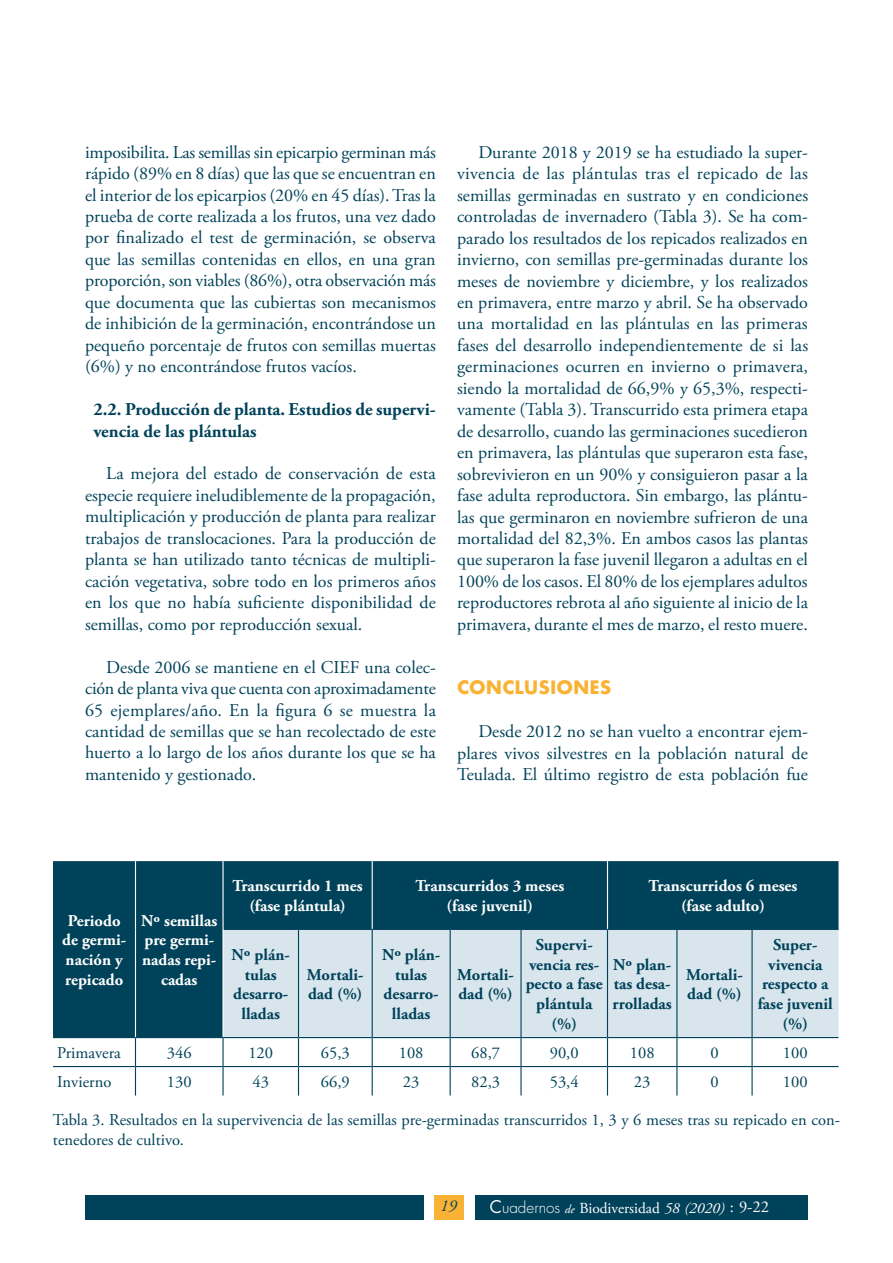
<style>
.page{position:relative;width:893px;height:1263px;background:#fff}
.page>*{position:absolute;margin:0;border:0;box-sizing:border-box;transform-origin:0 0}
.t1{font:18px/21.5px "Adobe Garamond Pro";color:#004259;text-align:justify}
.t2{font:700 18px/21.5px "Adobe Garamond Pro";color:#004259}
.t3{font:700 18px "Futura";color:#f9b234}
.t4{font:700 16.5px/19.8px "Adobe Garamond Pro";color:#004259;text-align:center}
.t5{font:16.5px/19.8px "Adobe Garamond Pro";color:#004259}
.t6{font:700 16.5px/19.8px "Adobe Garamond Pro";color:#fff;text-align:center}
.t7{font:italic 16.5px "Adobe Garamond Pro";color:#004259}
.t8{font:15.3px "Adobe Garamond Pro";color:#fff}
.s1{font-family:"Futura";font-size:17.1px}
.s2{font-family:"Futura";font-weight:300}
.s3{font-style:italic;font-size:12px}
.s4{font-style:italic}
.s5{font-size:16.5px}
</style>
<div class="page">
<div style="left:86px;top:1195px;width:338px;height:25px;background:#004259"></div>
<div style="left:475px;top:1195px;width:333px;height:25px;background:#004259"></div>
<div style="left:435px;top:1195px;width:29px;height:25px;background:#f9b234"></div>
<div style="left:53px;top:861px;width:785px;height:176px;background:#004259"></div>
<div style="left:224px;top:930px;width:614px;height:107px;background:#d8e5ed"></div>
<hr style="left:224px;top:929px;width:74px;height:1px;background:#004259">
<hr style="left:298px;top:929px;width:74px;height:1px;background:#004259">
<hr style="left:298px;top:930px;width:1px;height:107px;background:#004259">
<hr style="left:372px;top:929px;width:78px;height:1px;background:#004259">
<hr style="left:372px;top:930px;width:1px;height:107px;background:#004259">
<hr style="left:450px;top:929px;width:71px;height:1px;background:#004259">
<hr style="left:450px;top:930px;width:1px;height:107px;background:#004259">
<hr style="left:521px;top:929px;width:86px;height:1px;background:#004259">
<hr style="left:520px;top:930px;width:2px;height:107px;background:#004259">
<hr style="left:607px;top:929px;width:70px;height:1px;background:#004259">
<hr style="left:607px;top:930px;width:1px;height:107px;background:#004259">
<hr style="left:677px;top:929px;width:75px;height:1px;background:#004259">
<hr style="left:676px;top:930px;width:1px;height:107px;background:#004259">
<hr style="left:752px;top:929px;width:86px;height:1px;background:#004259">
<hr style="left:751px;top:930px;width:2px;height:107px;background:#004259">
<hr style="left:53px;top:1037px;width:82px;height:1px;background:#004259">
<hr style="left:135px;top:1037px;width:88px;height:1px;background:#004259">
<hr style="left:223px;top:1037px;width:75px;height:1px;background:#004259">
<hr style="left:222px;top:1038px;width:2px;height:28px;background:#004259">
<hr style="left:298px;top:1037px;width:74px;height:1px;background:#004259">
<hr style="left:372px;top:1037px;width:78px;height:1px;background:#004259">
<hr style="left:450px;top:1037px;width:71px;height:1px;background:#004259">
<hr style="left:521px;top:1037px;width:86px;height:1px;background:#004259">
<hr style="left:520px;top:1038px;width:2px;height:28px;background:#004259">
<hr style="left:607px;top:1037px;width:70px;height:1px;background:#004259">
<hr style="left:677px;top:1037px;width:75px;height:1px;background:#004259">
<hr style="left:752px;top:1037px;width:86px;height:1px;background:#004259">
<hr style="left:751px;top:1038px;width:2px;height:28px;background:#004259">
<hr style="left:53px;top:1066px;width:82px;height:1px;background:#004259">
<hr style="left:135px;top:1066px;width:88px;height:1px;background:#004259">
<svg style="left:135px;top:1038px;width:1px;height:57px"></svg>
<hr style="left:223px;top:1066px;width:75px;height:1px;background:#004259">
<hr style="left:222px;top:1067px;width:2px;height:28px;background:#004259">
<hr style="left:298px;top:1066px;width:74px;height:1px;background:#004259">
<svg style="left:298px;top:1038px;width:1px;height:57px"></svg>
<hr style="left:372px;top:1066px;width:78px;height:1px;background:#004259">
<svg style="left:372px;top:1038px;width:1px;height:57px"></svg>
<hr style="left:450px;top:1066px;width:71px;height:1px;background:#004259">
<svg style="left:450px;top:1038px;width:1px;height:57px"></svg>
<hr style="left:521px;top:1066px;width:86px;height:1px;background:#004259">
<hr style="left:520px;top:1067px;width:2px;height:28px;background:#004259">
<hr style="left:607px;top:1066px;width:70px;height:1px;background:#004259">
<svg style="left:607px;top:1038px;width:1px;height:57px"></svg>
<hr style="left:677px;top:1066px;width:75px;height:1px;background:#004259">
<svg style="left:676px;top:1038px;width:1px;height:57px"></svg>
<hr style="left:752px;top:1066px;width:86px;height:1px;background:#004259">
<hr style="left:751px;top:1067px;width:2px;height:28px;background:#004259">
<hr style="left:135px;top:861px;width:1px;height:68px;background:#fff">
<hr style="left:135px;top:929px;width:1px;height:108px;background:#fff">
<hr style="left:222px;top:929px;width:2px;height:108px;background:#fff">
<hr style="left:222px;top:861px;width:2px;height:68px;background:#fff">
<hr style="left:372px;top:861px;width:1px;height:68px;background:#fff">
<hr style="left:607px;top:861px;width:1px;height:68px;background:#fff">
<p class="t1" style="left:85px;top:142px;width:352px">imposibilita. Las semillas sin epicarpio germinan más rápido (89% en 8 días) que las que se encuentran en el interior de los epicarpios (20% en 45 días). Tras la prueba de corte realizada a los frutos, una vez dado por finalizado el test de germinación, se observa que las semillas contenidas en ellos, en una gran proporción, son viables (86%), otra observación más que documenta que las cubiertas son mecanismos de inhibición de la germinación, encontrándose un pequeño porcentaje de frutos con semillas muertas (6%) y no encontrándose frutos vacíos.</p>
<p class="t2" style="left:94px;top:399px;width:344px">2.2. Producción de planta. Estudios de supervi&shy;vencia de las plántulas</p>
<p class="t1" style="left:85px;top:464px;width:352px;text-indent:21px">La mejora del estado de conservación de esta especie requiere ineludiblemente de la propagación, multiplicación y producción de planta para realizar trabajos de translocaciones. Para la producción de planta se han utilizado tanto técnicas de multipli&shy;cación vegetativa, sobre todo en los primeros años en los que no había suficiente disponibilidad de semillas, como por reproducción sexual.</p>
<p class="t1" style="left:85px;top:657px;width:353px;text-indent:21px">Desde 2006 se mantiene en el CIEF una colec&shy;ción de planta viva que cuenta con aproximadamente 65 ejemplares/año. En la figura 6 se muestra la cantidad de semillas que se han recolectado de este huerto a lo largo de los años durante los que se ha mantenido y gestionado.</p>
<p class="t1" style="left:457px;top:142px;width:353px;text-indent:21px">Durante 2018 y 2019 se ha estudiado la super&shy;vivencia de las plántulas tras el repicado de las semillas germinadas en sustrato y en condiciones controladas de invernadero (Tabla 3). Se ha com&shy;parado los resultados de los repicados realizados en invierno, con semillas pre-germinadas durante los meses de noviembre y diciembre, y los realizados en primavera, entre marzo y abril. Se ha observado una mortalidad en las plántulas en las primeras fases del desarrollo independientemente de si las germinaciones ocurren en invierno o primavera, siendo la mortalidad de 66,9% y 65,3%, respecti&shy;vamente (Tabla 3). Transcurrido esta primera etapa de desarrollo, cuando las germinaciones sucedieron en primavera, las plántulas que superaron esta fase, sobrevivieron en un 90% y consiguieron pasar a la fase adulta reproductora. Sin embargo, las plántu&shy;las que germinaron en noviembre sufrieron de una mortalidad del 82,3%. En ambos casos las plantas que superaron la fase juvenil llegaron a adultas en el 100% de los casos. El 80% de los ejemplares adultos reproductores rebrota al año siguiente al inicio de la primavera, durante el mes de marzo, el resto muere.</p>
<p class="t3" style="left:457px;top:674px;width:156px">CONCLUSIONES</p>
<p class="t1" style="left:457px;top:721px;width:352px;text-indent:21px">Desde 2012 no se han vuelto a encontrar ejem&shy;plares vivos silvestres en la población natural de Teulada. El último registro de esta población fue</p>
<p class="t6" style="left:62px;top:911px;width:65px">Periodo de germi&shy;nación y repicado</p>
<p class="t6" style="left:141px;top:911px;width:78px">Nº semillas pre germi&shy;nadas repi&shy;cadas</p>
<p class="t6" style="left:233px;top:876px;width:132px">Transcurrido 1 mes (fase plántula)</p>
<p class="t6" style="left:415px;top:876px;width:150px">Transcurridos 3 meses (fase juvenil)</p>
<p class="t6" style="left:649px;top:876px;width:150px">Transcurridos 6 meses (fase adulto)</p>
<p class="t4" style="left:232px;top:945px;width:60px">Nº plán&shy;tulas desarro&shy;lladas</p>
<p class="t4" style="left:526px;top:935px;width:79px">Supervi&shy;vencia res&shy;pecto a fase plántula (%)</p>
<p class="t4" style="left:758px;top:935px;width:77px">Super&shy;vivencia respecto a fase juvenil (%)</p>
<p class="t4" style="left:382px;top:945px;width:60px">Nº plán&shy;tulas desarro&shy;lladas</p>
<p class="t4" style="left:613px;top:955px;width:61px;text-align:justify">Nº plan&shy;tas desa&shy;rrolladas</p>
<p class="t4" style="left:686px;top:965px;width:58px;text-align:left">Mortali&shy;dad (%)</p>
<p class="t4" style="left:307px;top:965px;width:58px;text-align:left">Mortali&shy;dad (%)</p>
<p class="t4" style="left:457px;top:965px;width:58px;text-align:left">Mortali&shy;dad (%)</p>
<p class="t5" style="left:57px;top:1043px;width:65px">Primavera</p>
<p class="t5" style="left:167px;top:1043px;width:26px">346</p>
<p class="t5" style="left:248px;top:1043px;width:26px">120</p>
<p class="t5" style="left:321px;top:1043px;width:30px">65,3</p>
<p class="t5" style="left:399px;top:1043px;width:26px">108</p>
<p class="t5" style="left:471px;top:1043px;width:30px">68,7</p>
<p class="t5" style="left:550px;top:1043px;width:30px">90,0</p>
<p class="t5" style="left:630px;top:1043px;width:26px">108</p>
<p class="t5" style="left:710px;top:1043px;width:10px">0</p>
<p class="t5" style="left:783px;top:1043px;width:26px">100</p>
<p class="t5" style="left:57px;top:1072px;width:56px">Invierno</p>
<p class="t5" style="left:167px;top:1072px;width:26px">130</p>
<p class="t5" style="left:252px;top:1072px;width:18px">43</p>
<p class="t5" style="left:321px;top:1072px;width:30px">66,9</p>
<p class="t5" style="left:403px;top:1072px;width:18px">23</p>
<p class="t5" style="left:471px;top:1072px;width:30px">82,3</p>
<p class="t5" style="left:550px;top:1072px;width:30px">53,4</p>
<p class="t5" style="left:634px;top:1072px;width:18px">23</p>
<p class="t5" style="left:710px;top:1072px;width:10px">0</p>
<p class="t5" style="left:783px;top:1072px;width:26px">100</p>
<p class="t5" style="left:53px;top:1111px;width:788px">Tabla 3. Resultados en la supervivencia de las semillas pre-germinadas transcurridos 1, 3 y 6 meses tras su repicado en con&shy;tenedores de cultivo.</p>
<p class="t7" style="left:440px;top:1195px;width:18px">19</p>
<p class="t8" style="left:490px;top:1199px;width:281px"><span class="s1">C</span><span class="s2">uadernos</span> <span class="s3">de</span> Biodiversidad <span class="s4">58 (2020)</span> <span class="s5">: 9-22</span></p>
</div>
